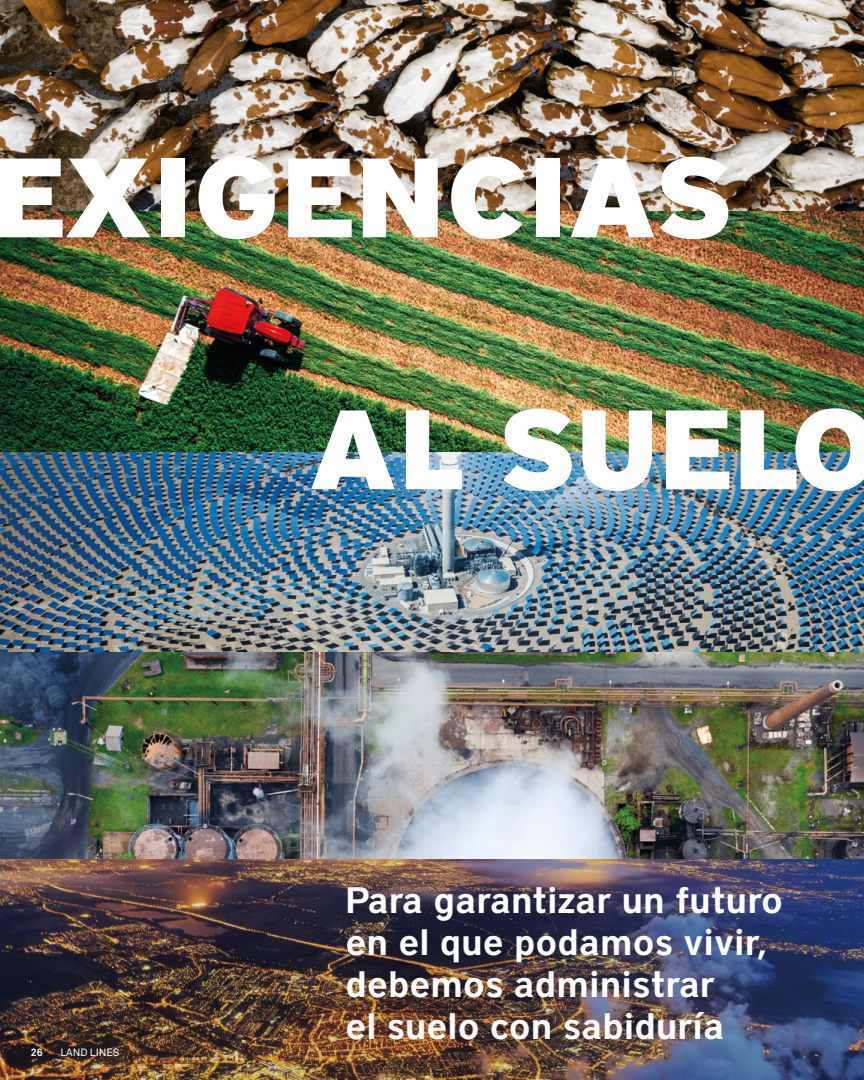
<style>
.page{position:relative;width:864px;height:1080px;background:#fff}
.page>*{position:absolute;margin:0;border:0;box-sizing:border-box;transform-origin:0 0}
.t1{font:900 112.05px "District";color:#fff}
.t2{font:600 36.6px/42px "District";color:#fff}
.t3{font:10.5px "Akkurat Pro";color:#fff}
.t4{font:700 10.5px "Akkurat Pro";color:#fff}
</style>
<div class="page">
<img style="left:0;top:651px;width:864px;height:208px">
<img style="left:0;top:0;width:864px;height:651px">
<img style="left:0;top:859px;width:864px;height:221px">
<h1 class="t1" style="left:-9px;top:127px;width:743px">EXIGENCIAS</h1>
<h1 class="t1" style="left:308px;top:379px;width:574px">AL SUELO</h1>
<p class="t4" style="left:31px;top:1046px;width:13px">26</p>
<p class="t3" style="left:60px;top:1047px;width:61px">LAND LINES</p>
<p class="t2" style="left:346px;top:879px;width:439px">Para garantizar un futuro en el que podamos vivir, debemos administrar<br>el suelo con sabiduría</p>
</div>
